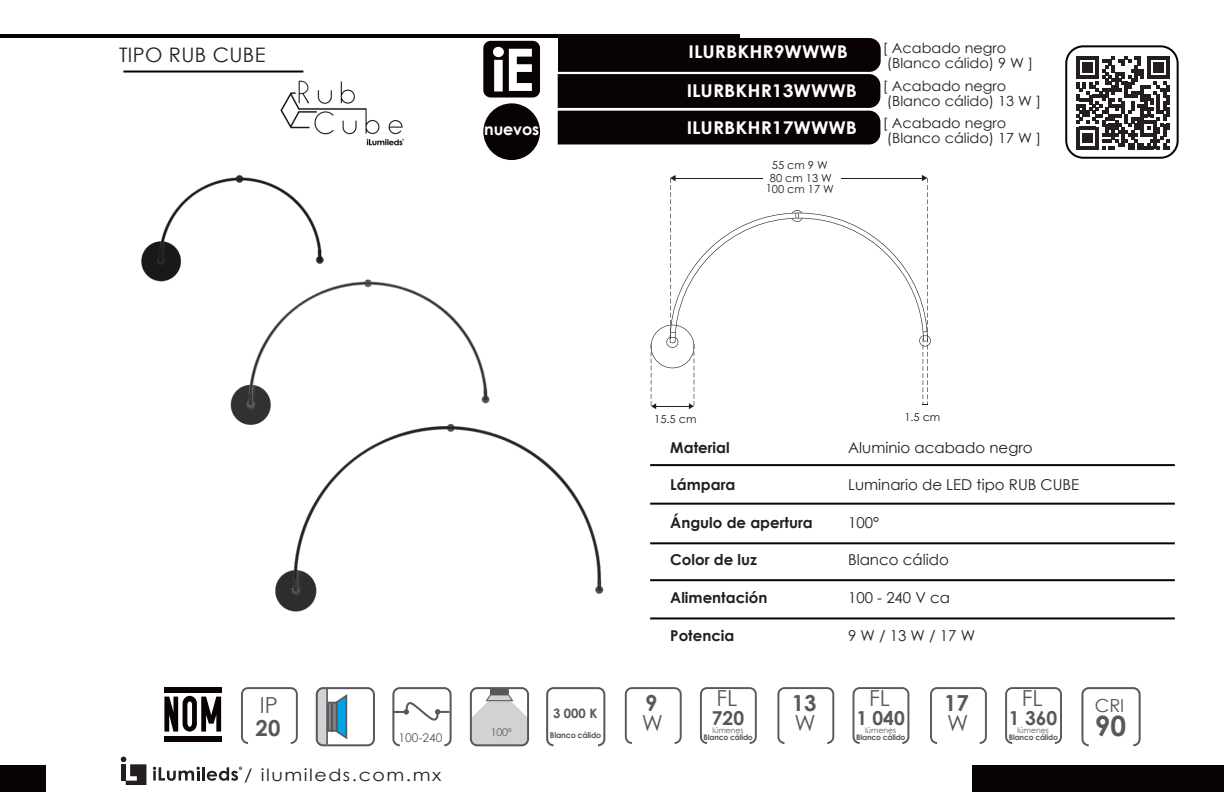
<style>
.page{position:relative;width:1224px;height:792px;background:#fff}
.page>*{position:absolute;margin:0;border:0;box-sizing:border-box;transform-origin:0 0}
.t1{font:700 28px "Century Gothic";color:#57585a}
.t2{font:22px "Century Gothic";color:#57585a}
.t3{font:700 22px "Century Gothic";color:#57585a}
.t4{font:20px "Century Gothic";letter-spacing:.02em;color:#231f20}
.t5{font:700 19.2px "Century Gothic";color:#57585a}
.t6{font:18px "Century Gothic";color:#57585a}
.t7{font:700 17.6px "Century Gothic";color:#fff;scale:1.1 1}
.t8{font:17px "Century Gothic";letter-spacing:.08em;color:#231f20;scale:1.12 1}
.t9{font:700 16px "Century Gothic";letter-spacing:-.01em;color:#fff}
.t10{font:15px "Century Gothic";color:#231f20}
.t11{font:700 15px "Century Gothic";color:#231f20}
.t12{font:14px "Century Gothic";color:#231f20}
.t13{font:700 13px "Century Gothic";color:#57585a}
.t14{font:12px "Century Gothic";color:#57585a}
.t15{font:11px/10.6px "Century Gothic Pro";color:#231f20;text-align:center}
.t16{font:10.6px "Century Gothic";color:#57585a}
.t17{font:700 8px "Century Gothic";letter-spacing:-.025em;color:#57585a}
.t18{font:700 7.6px "Century Gothic";letter-spacing:-.025em;color:#57585a}
.t19{font:7.6px "Century Gothic";color:#57585a}
</style>
<div class="page">
<div style="left:1065px;top:45px;width:114px;height:114px;border:2px solid #080302;border-radius:17px"></div>
<hr style="left:0;top:34px;width:739px;height:4px;background:#080302">
<hr style="left:123px;top:71px;width:180px;height:2px;background:#080302">
<div style="left:0;top:765px;width:45px;height:27px;background:#080302"></div>
<div style="left:972px;top:765px;width:252px;height:27px;background:#080302"></div>
<hr style="left:202px;top:767px;width:3px;height:14px;background:#231f20">
<svg style="left:207px;top:767px;width:35px;height:14px"></svg>
<svg style="left:153px;top:767px;width:47px;height:14px"></svg>
<svg style="left:121px;top:757px;width:25px;height:28px"></svg>
<div style="left:121px;top:764px;width:5px;height:17px;background:#231f20"></div>
<img style="left:275px;top:432px;width:329px;height:180px">
<div style="left:483px;top:41px;width:57px;height:57px;background:#080302;border-radius:7px"></div>
<svg style="left:493px;top:47px;width:39px;height:44px"></svg>
<hr style="left:650px;top:464px;width:525px;height:2px;background:#080302">
<hr style="left:650px;top:503px;width:525px;height:2px;background:#080302">
<hr style="left:650px;top:542px;width:525px;height:2px;background:#080302">
<hr style="left:650px;top:579px;width:525px;height:2px;background:#080302">
<hr style="left:650px;top:617px;width:525px;height:2px;background:#080302">
<div style="left:483px;top:103px;width:57px;height:57px;background:#080302;border-radius:50%"></div>
<img style="left:141px;top:175px;width:183px;height:107px">
<img style="left:229px;top:269px;width:261px;height:166px">
<svg style="left:651px;top:175px;width:280px;height:234px"></svg>
<div style="left:763px;top:172px;width:77px;height:14px;background:#fff"></div>
<img style="left:280px;top:80px;width:124px;height:66px">
<svg style="left:558px;top:38px;width:323px;height:106px;background:#15100f"></svg>
<div style="left:164px;top:687px;width:58px;height:5px;background:#080302"></div>
<div style="left:164px;top:736px;width:58px;height:5px;background:#080302"></div>
<svg style="left:164px;top:696px;width:57px;height:36px"></svg>
<div style="left:241px;top:687px;width:57px;height:57px;border:2px solid #57585a;border-radius:6px"></div>
<div style="left:546px;top:687px;width:59px;height:59px;border:2px solid #57585a;border-radius:6px"></div>
<svg style="left:473px;top:690px;width:53px;height:56px"></svg>
<div style="left:470px;top:687px;width:59px;height:59px;border:2px solid #57585a;border-radius:6px"></div>
<div style="left:700px;top:687px;width:57px;height:57px;border:2px solid #57585a;border-radius:6px"></div>
<div style="left:777px;top:687px;width:57px;height:57px;border:2px solid #57585a;border-radius:6px"></div>
<div style="left:930px;top:687px;width:57px;height:57px;border:2px solid #57585a;border-radius:6px"></div>
<div style="left:625px;top:687px;width:57px;height:57px;border:2px solid #57585a;border-radius:6px"></div>
<div style="left:1081px;top:687px;width:60px;height:59px;border:2px solid #57585a;border-radius:6px"></div>
<svg style="left:319px;top:690px;width:28px;height:53px"></svg>
<hr style="left:331px;top:702px;width:2px;height:30px;background:#57585a">
<div style="left:316px;top:687px;width:59px;height:59px;border:2px solid #57585a;border-radius:6px"></div>
<hr style="left:326px;top:689px;width:2px;height:55px;background:#57585a">
<div style="left:392px;top:687px;width:60px;height:59px;border:2px solid #57585a;border-radius:6px"></div>
<svg style="left:392px;top:701px;width:60px;height:21px"></svg>
<div style="left:853px;top:687px;width:56px;height:57px;border:2px solid #57585a;border-radius:6px"></div>
<div style="left:1005px;top:687px;width:57px;height:57px;border:2px solid #57585a;border-radius:6px"></div>
<svg style="left:1076px;top:56px;width:94px;height:93px"></svg>
<p class="t4" style="left:119px;top:42px;width:148px">TIPO RUB CUBE</p>
<p class="t9" style="left:484px;top:119px;width:56px">nuevos</p>
<p class="t7" style="left:689px;top:41px;width:147px">ILURBKHR9WWWB</p>
<p class="t7" style="left:687px;top:80px;width:156px">ILURBKHR13WWWB</p>
<p class="t12" style="left:883px;top:39px;width:125px">[ Acabado negro</p>
<p class="t12" style="left:887px;top:54px;width:148px">(Blanco cálido) 9 W ]</p>
<p class="t12" style="left:883px;top:78px;width:125px">[ Acabado negro</p>
<p class="t12" style="left:887px;top:93px;width:156px">(Blanco cálido) 13 W ]</p>
<p class="t7" style="left:687px;top:116px;width:156px">ILURBKHR17WWWB</p>
<p class="t12" style="left:883px;top:114px;width:125px">[ Acabado negro</p>
<p class="t12" style="left:887px;top:129px;width:156px">(Blanco cálido) 17 W ]</p>
<p class="t15" style="left:772px;top:159px;width:57px;rotate:1deg">55 cm 9 W</p>
<p class="t15" style="left:766px;top:172px;width:70px;rotate:1deg">80 cm 13 W<br>100 cm 17 W</p>
<p class="t2" style="left:260px;top:692px;width:20px">IP</p>
<p class="t3" style="left:256px;top:714px;width:26px">20</p>
<p class="t14" style="left:399px;top:731px;width:45px">100-240</p>
<p class="t8" style="left:244px;top:765px;width:178px">/ ilumileds.com.mx</p>
<p class="t13" style="left:553px;top:705px;width:46px">3 000 K</p>
<p class="t16" style="left:491px;top:726px;width:22px">100º</p>
<p class="t17" style="left:550px;top:730px;width:53px">Blanco cálido</p>
<p class="t15" style="left:654px;top:413px;width:44px;rotate:1deg">15.5 cm</p>
<p class="t15" style="left:905px;top:411px;width:37px;rotate:1deg">1.5 cm</p>
<p class="t11" style="left:670px;top:438px;width:61px">Material</p>
<p class="t11" style="left:670px;top:475px;width:67px">Lámpara</p>
<p class="t11" style="left:670px;top:513px;width:144px">Ángulo de apertura</p>
<p class="t11" style="left:670px;top:551px;width:88px">Color de luz</p>
<p class="t11" style="left:670px;top:588px;width:99px">Alimentación</p>
<p class="t11" style="left:670px;top:626px;width:66px">Potencia</p>
<p class="t10" style="left:848px;top:438px;width:186px">Aluminio acabado negro</p>
<p class="t10" style="left:848px;top:476px;width:233px">Luminario de LED tipo RUB CUBE</p>
<p class="t10" style="left:848px;top:513px;width:32px">100°</p>
<p class="t10" style="left:848px;top:551px;width:102px">Blanco cálido</p>
<p class="t10" style="left:848px;top:589px;width:103px">100 - 240 V ca</p>
<p class="t10" style="left:848px;top:626px;width:128px">9 W / 13 W / 17 W</p>
<p class="t3" style="left:645px;top:690px;width:14px">9</p>
<p class="t2" style="left:642px;top:709px;width:23px">W</p>
<p class="t2" style="left:717px;top:684px;width:22px">FL</p>
<p class="t5" style="left:712px;top:706px;width:34px">720</p>
<p class="t19" style="left:712px;top:725px;width:33px">lúmenes</p>
<p class="t18" style="left:704px;top:733px;width:51px">Blanco cálido</p>
<p class="t3" style="left:792px;top:690px;width:26px">13</p>
<p class="t2" style="left:794px;top:709px;width:23px">W</p>
<p class="t2" style="left:869px;top:684px;width:22px">FL</p>
<p class="t5" style="left:856px;top:706px;width:50px">1 040</p>
<p class="t19" style="left:865px;top:725px;width:33px">lúmenes</p>
<p class="t18" style="left:856px;top:733px;width:51px">Blanco cálido</p>
<p class="t3" style="left:944px;top:690px;width:26px">17</p>
<p class="t2" style="left:947px;top:709px;width:23px">W</p>
<p class="t2" style="left:1022px;top:684px;width:22px">FL</p>
<p class="t5" style="left:1009px;top:706px;width:50px">1 360</p>
<p class="t19" style="left:1018px;top:725px;width:33px">lúmenes</p>
<p class="t18" style="left:1009px;top:733px;width:51px">Blanco cálido</p>
<p class="t6" style="left:1095px;top:695px;width:31px">CRI</p>
<p class="t1" style="left:1095px;top:708px;width:33px">90</p>
</div>
